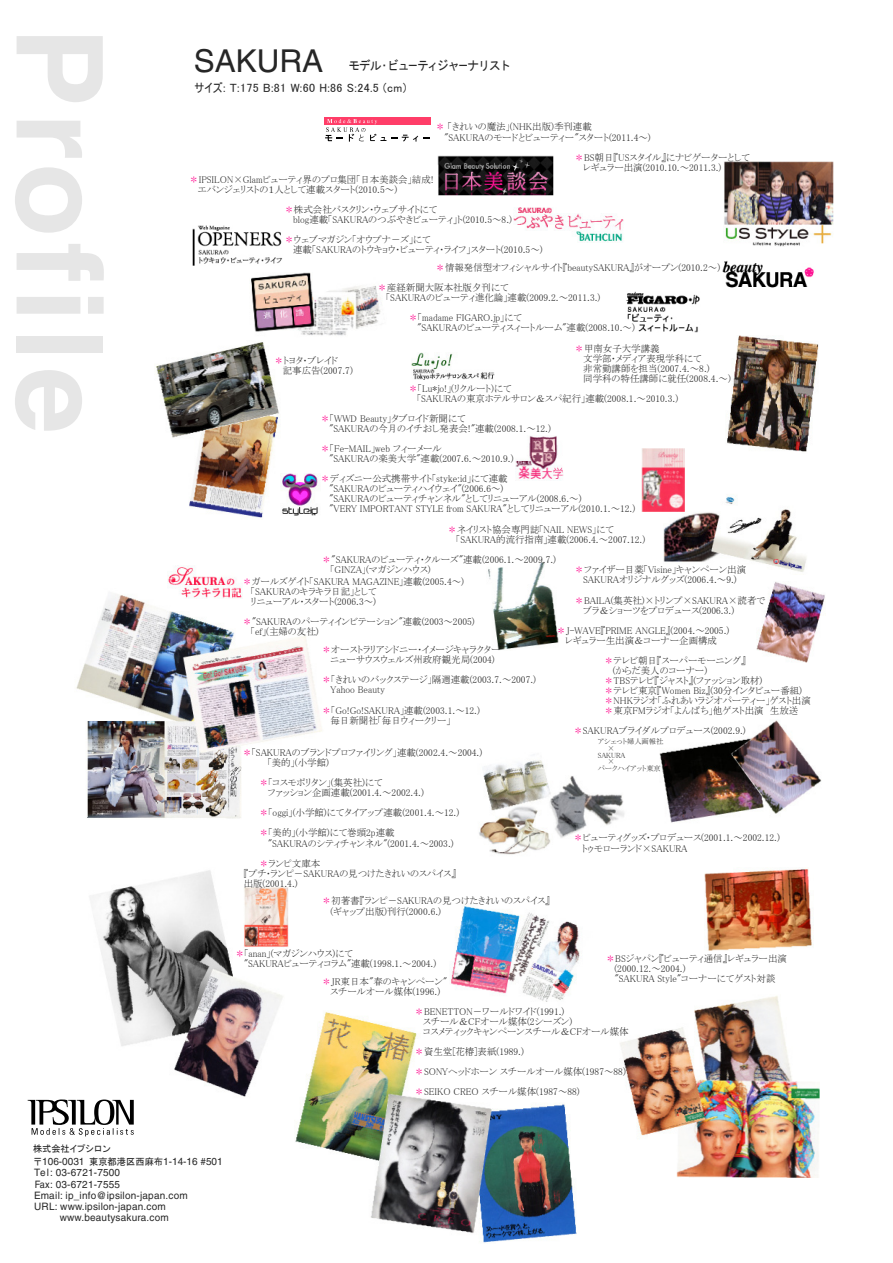
<style>
.page{position:relative;width:893px;height:1263px;background:#fff}
.page>*{position:absolute;margin:0;border:0;box-sizing:border-box;transform-origin:0 0}
.t1{font:700 120px "Helvetica";letter-spacing:.05em;color:#e6e6e6}
.t2{font:31.5px "Helvetica";color:#262626}
.t3{font:12.75px "MS Gothic";letter-spacing:-.09em;color:#262626;scale:.93 1}
.t4{font:12px "MS UI Gothic";letter-spacing:.03em;color:#262626}
.t5{font:10.2px "Helvetica";letter-spacing:.02em;color:#262626}
.t6{font:10.2px "Helvetica";color:#262626}
.t7{font:10.2px "Helvetica";letter-spacing:.02em;color:#262626;scale:.9 1}
.t8{font:9.75px/10.1px "MS P Mincho";color:#262626}
.t9{font:9.45px "MS Gothic";letter-spacing:-.06em;color:#262626}
.t10{font:7.5px/13.5px "MS P Mincho";color:#262626}
.s1{color:#ff1493}
.s2{font-family:"MS Gothic";font-size:9.45px}
</style>
<div class="page">
<img style="left:295px;top:1012px;width:282px;height:231px">
<img style="left:620px;top:996px;width:200px;height:181px">
<img style="left:90px;top:870px;width:193px;height:227px">
<img style="left:451px;top:905px;width:129px;height:97px">
<img style="left:244px;top:887px;width:44px;height:60px">
<img style="left:704px;top:869px;width:109px;height:82px">
<img style="left:479px;top:760px;width:145px;height:95px">
<img style="left:660px;top:720px;width:162px;height:103px">
<img style="left:76px;top:594px;width:246px;height:225px">
<img style="left:167px;top:565px;width:75px;height:33px">
<img style="left:488px;top:562px;width:70px;height:88px">
<img style="left:757px;top:582px;width:68px;height:81px">
<img style="left:663px;top:489px;width:144px;height:83px">
<img style="left:641px;top:448px;width:43px;height:63px">
<img style="left:155px;top:342px;width:124px;height:176px">
<img style="left:516px;top:436px;width:47px;height:43px">
<img style="left:727px;top:335px;width:92px;height:117px">
<img style="left:411px;top:352px;width:84px;height:27px">
<img style="left:626px;top:292px;width:74px;height:40px">
<img style="left:251px;top:273px;width:130px;height:63px">
<img style="left:723px;top:261px;width:91px;height:27px">
<img style="left:192px;top:225px;width:90px;height:40px">
<img style="left:513px;top:207px;width:111px;height:35px">
<img style="left:437px;top:155px;width:117px;height:41px">
<img style="left:724px;top:162px;width:109px;height:84px">
<img style="left:282px;top:474px;width:36px;height:41px">
<div style="left:324px;top:117px;width:106px;height:8px;background:#ff3d68"></div>
<svg style="left:325px;top:119px;width:105px;height:23px"></svg>
<svg style="left:28px;top:1099px;width:106px;height:37px"></svg>
<h1 class="t1" style="left:132px;top:27px;width:409px;rotate:90deg">Profile</h1>
<h2 class="t2" style="left:194px;top:43px;width:131px">SAKURA</h2>
<h3 class="t3" style="left:348px;top:60px;width:176px">モデル･ビューティジャーナリスト</h3>
<p class="t4" style="left:194px;top:81px;width:213px">サイズ: T:175 B:81 W:60 H:86 S:24.5 (cm)</p>
<p class="t8" style="left:444px;top:122px;width:208px;text-indent:-9px"><span class="s1">＊</span> ｢きれいの魔法｣(NHK出版)季刊連載<br>"SAKURAのモードとビューティー"スタート(2011.4～)</p>
<p class="t8" style="left:583px;top:153px;width:168px;text-indent:-9px"><span class="s1">＊</span>BS朝日『USスタイル』にナビゲーターとしてレギュラー出演(2010.10.～2011.3.)</p>
<p class="t8" style="left:198px;top:175px;width:237px;text-indent:-9px"><span class="s1">＊</span>IPSILON×Glamビューティ界のプロ集団｢日本美談会｣結成!エバンジェリストの１人として連載スタート(2010.5～)</p>
<p class="t8" style="left:293px;top:205px;width:220px;text-indent:-9px"><span class="s1">＊</span>株式会社バスクリン･ウェブサイトにて<br>blog連載｢SAKURAのつぶやきビューティ｣ト(2010.5～8.)</p>
<p class="t8" style="left:293px;top:235px;width:251px;text-indent:-9px"><span class="s1">＊</span>ウェブマガジン｢オウプナ－ズ｣にて<br>連載｢SAKURAのトウキョウ･ビューティ･ライフ｣スタート(2010.5～)</p>
<p class="t8" style="left:377px;top:258px;width:344px;line-height:20.1px;text-indent:58px"><span class="s1">＊</span>情報発信型オフィシャルサイト『beautySAKURA』がオープン(2010.2～)<span class="s1">＊</span>産経新聞大阪本社版夕刊にて</p>
<p class="t8" style="left:409px;top:288px;width:193px;line-height:20.1px;text-indent:-22px">｢SAKURAのビューティ進化論｣連載(2009.2.～2011.3.)<span class="s1">＊</span>｢madame FIGARO.jp｣にて</p>
<p class="t8" style="left:417px;top:323px;width:219px">"SAKURAのビューティスィートルーム"連載(2008.10.～)</p>
<p class="t8" style="left:583px;top:344px;width:149px;text-indent:-9px"><span class="s1">＊</span>甲南女子大学講義<br>文学部･メディア表現学科にて<br>非常勤講師を担当(2007.4.～8.)<br>同学科の特任講師に就任(2008.4.～)</p>
<p class="t8" style="left:283px;top:355px;width:72px;text-indent:-9px"><span class="s1">＊</span>トヨタ･ブレイド<br>記事広告(2007.7)</p>
<p class="t8" style="left:417px;top:383px;width:263px;text-indent:-9px"><span class="s1">＊</span>｢Lu*jo!｣(リクルート)にて<br>｢SAKURAの東京ホテルサロン＆スパ紀行｣連載(2008.1.～2010.3.)</p>
<p class="t8" style="left:329px;top:413px;width:223px;text-indent:-9px"><span class="s1">＊</span>｢WWD Beauty｣タブロイド新聞にて<br>"SAKURAの今月のイチおし発表会!"連載(2008.1.～12.)</p>
<p class="t8" style="left:329px;top:444px;width:186px;text-indent:-9px"><span class="s1">＊</span>｢Fe-MAIL｣web フィーメール<br>"SAKURAの楽美大学"連載(2007.6.～2010.9.)</p>
<p class="t8" style="left:329px;top:474px;width:308px;text-indent:-9px"><span class="s1">＊</span>ディズニー公式携帯サイト｢styke:id｣にて連載<br>"SAKURAのビューティハイウェイ"(2006.6～)<br>"SAKURAのビューティチャンネル"としてリニューアル(2008.6.～)<br>"VERY IMPORTANT STYLE from SAKURA"としてリニューアル(2010.1.～12.)</p>
<p class="t8" style="left:456px;top:524px;width:191px;text-indent:-9px"><span class="s1">＊</span>ネイリスト協会専門誌｢NAIL NEWS｣にて｢SAKURA的流行指南｣連載(2006.4.～2007.12.)</p>
<p class="t8" style="left:330px;top:554px;width:227px;text-indent:-9px"><span class="s1">＊</span>"SAKURAのビューティ･クルーズ"連載(2006.1.～2009.7.)｢GINZA｣(マガジンハウス)</p>
<p class="t8" style="left:575px;top:565px;width:173px;text-align:center"><span class="s1">＊</span>ファイザー目薬｢Visine｣キャンペーン出演<br>SAKURAオリジナルグッズ(2006.4.～9.)</p>
<p class="t8" style="left:583px;top:595px;width:184px;text-indent:-9px"><span class="s1">＊</span>BAILA(集英社)×トリンプ×SAKURA×読者でブラ＆ショーツをプロデュース(2006.3.)</p>
<p class="t8" style="left:557px;top:625px;width:174px;text-align:center"><span class="s1">＊</span>J-WAVE『PRIME ANGLE』(2004.～2005.)レギュラー生出演＆コーナー企画構成</p>
<p class="t8" style="left:604px;top:655px;width:143px"><span class="s1">＊</span>テレビ朝日『スーパーモーニング』</p>
<p class="t8" style="left:613px;top:665px;width:96px">(からだ美人のコーナー)</p>
<p class="t8" style="left:604px;top:675px;width:160px"><span class="s1">＊</span>TBSテレビ『ジャスト』(ファッション取材)</p>
<p class="t8" style="left:604px;top:685px;width:199px"><span class="s1">＊</span>テレビ東京『Women Biz』(30分インタビュー番組)</p>
<p class="t8" style="left:604px;top:695px;width:208px"><span class="s1">＊</span>NHKラジオ｢ふれあいラジオパーティー｣ゲスト出演</p>
<p class="t8" style="left:604px;top:705px;width:196px"><span class="s1">＊</span>東京FMラジオ｢よんぱち｣他ゲスト出演　生放送</p>
<p class="t8" style="left:573px;top:726px;width:174px"><span class="s1">＊</span>SAKURAブライダルプロデュース(2002.9.)</p>
<p class="t10" style="left:598px;top:735px;width:67px">アシェっト婦人画報社<br>SAKURA<br>パークハイアット東京</p>
<p class="t8" style="left:251px;top:577px;width:215px;text-indent:-9px"><span class="s1">＊</span>ガールズゲイト｢SAKURA MAGAZINE｣連載(2005.4～)｢SAKURAのキラキラ日記｣として<br>リニューアル･スタート(2006.3～)</p>
<p class="t8" style="left:251px;top:617px;width:225px;text-indent:-9px"><span class="s1">＊</span>"SAKURAのパーティインビテーション"連載(2003～2005)｢ef｣(主婦の友社)</p>
<p class="t8" style="left:322px;top:645px;width:180px;text-align:center"><span class="s1">＊</span>オーストラリアシドニー･イメージキャラクターニューサウスウェルズ州政府観光局(2004)</p>
<p class="t8" style="left:330px;top:675px;width:207px;text-indent:-9px"><span class="s1">＊</span>｢きれいのバックステージ｣隔週連載(2003.7.～2007.)<br>Yahoo Beauty</p>
<p class="t8" style="left:330px;top:705px;width:151px;text-indent:-9px"><span class="s1">＊</span>｢Go!Go!SAKURA｣連載(2003.1.～12.)毎日新聞社｢毎日ウィークリー｣</p>
<p class="t8" style="left:268px;top:747px;width:216px;text-indent:-25px"><span class="s1">＊</span>｢SAKURAのブランドプロファイリング｣連載(2002.4.～2004.)｢美的｣(小学館)</p>
<p class="t8" style="left:268px;top:778px;width:158px;text-indent:-9px"><span class="s1">＊</span>｢コスモポリタン｣(集英社)にて<br>ファッション企画連載(2001.4.～2002.4.)</p>
<p class="t8" style="left:259px;top:803px;width:202px;line-height:20.1px"><span class="s1">＊</span>｢oggi｣(小学館)にてタイアップ連載(2001.4.～12.)<span class="s1">＊</span>｢美的｣(小学館)にて巻頭2p連載</p>
<p class="t8" style="left:259px;top:833px;width:196px;line-height:20.1px;text-indent:9px">"SAKURAのシティチャンネル"(2001.4.～2003.)<span class="s1">＊</span>ランピ文庫本</p>
<p class="t8" style="left:244px;top:868px;width:214px">『プチ･ランピ－SAKURAの見つけたきれいのスパイス』出版(2001.4.)</p>
<p class="t8" style="left:582px;top:833px;width:199px;text-indent:-9px"><span class="s1">＊</span>ビューティグッズ･プロデュース(2001.1.～2002.12.)トゥモローランド×SAKURA</p>
<p class="t8" style="left:330px;top:896px;width:221px;text-indent:-9px"><span class="s1">＊</span>初著書『ランピ－SAKURAの見つけたきれいのスパイス』(ギャップ出版)刊行(2000.6.)</p>
<p class="t8" style="left:244px;top:948px;width:194px;text-indent:-9px"><span class="s1">＊</span>｢anan｣(マガジンハウス)にて<br>"SAKURAビューティコラム"連載(1998.1.～2004.)</p>
<p class="t8" style="left:614px;top:953px;width:174px;text-indent:-9px"><span class="s1">＊</span>BSジャパン『ビューティ通信』レギュラー出演(2000.12.～2004.)<br>"SAKURA Style"コーナーにてゲスト対談</p>
<p class="t8" style="left:322px;top:976px;width:127px;text-align:center"><span class="s1">＊</span>JR東日本"春のキャンペーン"スチールオール媒体(1996.)</p>
<p class="t8" style="left:423px;top:1006px;width:207px;text-indent:-9px"><span class="s1">＊</span>BENETTON－ワールドワイド(1991.)<br>スチール＆CFオール媒体(2シーズン)<br>コスメティックキャンペーンスチール＆CFオール媒体</p>
<p class="t8" style="left:415px;top:1042px;width:213px;line-height:20.1px"><span class="s1">＊</span>資生堂[花椿]表紙(1989.)<br><span class="s1">＊</span>SONYヘッドホーン スチールオール媒体(1987～88)<span class="s1">＊</span>SEIKO CREO スチール媒体(1987～88)</p>
<p class="t9" style="left:33px;top:1143px;width:79px">株式会社イプシロン</p>
<p class="t6" style="left:33px;top:1156px;width:191px"><span class="s2">〒</span>106-0031 <span class="s2">東京都港区西麻布</span>1-14-16 #501</p>
<p class="t5" style="left:34px;top:1167px;width:87px">Tel: 03-6721-7500</p>
<p class="t7" style="left:35px;top:1178px;width:96px">Fax: 03-6721-7555</p>
<p class="t5" style="left:34px;top:1189px;width:155px">Email: ip_info@ipsilon-japan.com</p>
<p class="t5" style="left:34px;top:1201px;width:133px">URL: www.ipsilon-japan.com</p>
<p class="t5" style="left:60px;top:1212px;width:111px">www.beautysakura.com</p>
</div>
